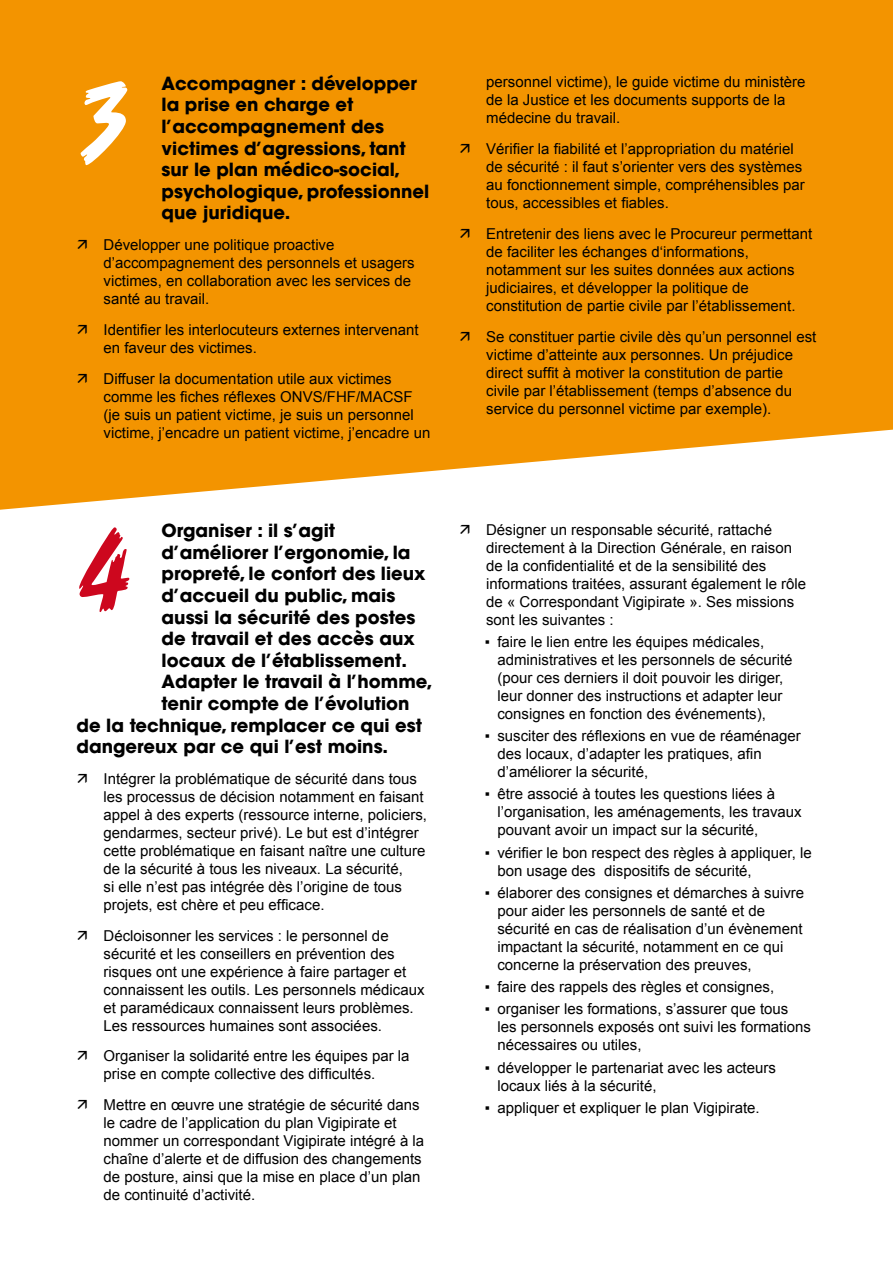
<style>
.page{position:relative;width:893px;height:1263px;background:#fff}
.page>*{position:absolute;margin:0;border:0;box-sizing:border-box;transform-origin:0 0}
.t1{font:108px "Reporter LT Std 2";color:#fff}
.t2{font:108px "Reporter LT Std 2";color:#cd071e}
.t3{font:700 18px/21.6px "ITC Avant Garde Std";color:#000}
.t4{font:15px/18px "Arial";color:#000}
</style>
<div class="page">
<svg style="left:0;top:0;width:893px;height:510px;background:#f39c14"></svg>
<svg style="left:78px;top:240px;width:9px;height:9px"></svg>
<svg style="left:78px;top:325px;width:9px;height:9px"></svg>
<svg style="left:78px;top:374px;width:9px;height:9px"></svg>
<svg style="left:460px;top:144px;width:10px;height:9px"></svg>
<svg style="left:460px;top:229px;width:10px;height:9px"></svg>
<svg style="left:460px;top:332px;width:10px;height:9px"></svg>
<p class="t3" style="left:162px;top:72px;width:269px">Accompagner : développer la prise en charge et l’accompagnement des victimes d’agressions, tant sur le plan médico-social, psychologique, professionnel que juridique.</p>
<p class="t4" style="left:104px;top:236px;width:312px">Développer une politique proactive d’accompagnement des personnels et usagers victimes, en collaboration avec les services de santé au travail.</p>
<p class="t4" style="left:104px;top:321px;width:317px">Identifier les interlocuteurs externes intervenant en faveur des victimes.</p>
<p class="t4" style="left:104px;top:370px;width:328px">Diffuser la documentation utile aux victimes comme les fiches réflexes ONVS/FHF/MACSF (je suis un patient victime, je suis un personnel victime, j’encadre un patient victime, j’encadre un</p>
<h1 class="t1" style="left:77px;top:55px;width:52px">3</h1>
<p class="t4" style="left:486px;top:73px;width:321px">personnel victime), le guide victime du ministère de la Justice et les documents supports de la médecine du travail.</p>
<p class="t4" style="left:486px;top:140px;width:320px">Vérifier la fiabilité et l’appropriation du matériel de sécurité : il faut s’orienter vers des systèmes au fonctionnement simple, compréhensibles par tous, accessibles et fiables.</p>
<p class="t4" style="left:486px;top:225px;width:327px">Entretenir des liens avec le Procureur permettant de faciliter les échanges d‘informations, notamment sur les suites données aux actions judiciaires, et développer la politique de constitution de partie civile par l’établissement.</p>
<p class="t4" style="left:486px;top:328px;width:332px">Se constituer partie civile dès qu’un personnel est victime d’atteinte aux personnes. Un préjudice direct suffit à motiver la constitution de partie civile par l’établissement (temps d’absence du service du personnel victime par exemple).</p>
<p class="t3" style="left:162px;top:520px;width:175px">Organiser : il s’agit</p>
<p class="t3" style="left:162px;top:541px;width:251px">d’améliorer l’ergonomie, la</p>
<p class="t3" style="left:162px;top:563px;width:265px">propreté, le confort des lieux</p>
<p class="t3" style="left:162px;top:584px;width:235px">d’accueil du public, mais</p>
<p class="t3" style="left:162px;top:606px;width:255px">aussi la sécurité des postes</p>
<p class="t3" style="left:162px;top:628px;width:255px">de travail et des accès aux</p>
<p class="t3" style="left:162px;top:649px;width:247px">locaux de l’établissement.</p>
<p class="t3" style="left:162px;top:671px;width:273px">Adapter le travail à l’homme,</p>
<p class="t3" style="left:162px;top:692px;width:250px">tenir compte de l’évolution</p>
<p class="t3" style="left:77px;top:714px;width:347px">de la technique, remplacer ce qui est</p>
<p class="t3" style="left:77px;top:736px;width:313px">dangereux par ce qui l’est moins.</p>
<p class="t4" style="left:104px;top:770px;width:325px">Intégrer la problématique de sécurité dans tous les processus de décision notamment en faisant appel à des experts (ressource interne, policiers, gendarmes, secteur privé). Le but est d’intégrer cette problématique en faisant naître une culture de la sécurité à tous les niveaux. La sécurité,<br>si elle n’est pas intégrée dès l’origine de tous projets, est chère et peu efficace.</p>
<p class="t4" style="left:104px;top:926px;width:322px">Décloisonner les services : le personnel de sécurité et les conseillers en prévention des risques ont une expérience à faire partager et connaissent les outils. Les personnels médicaux et paramédicaux connaissent leurs problèmes.<br>Les ressources humaines sont associées.</p>
<p class="t4" style="left:104px;top:1047px;width:307px">Organiser la solidarité entre les équipes par la prise en compte collective des difficultés.</p>
<p class="t4" style="left:104px;top:1096px;width:322px">Mettre en œuvre une stratégie de sécurité dans le cadre de l’application du plan Vigipirate et nommer un correspondant Vigipirate intégré à la chaîne d’alerte et de diffusion des changements de posture, ainsi que la mise en place d’un plan de continuité d’activité.</p>
<h1 class="t2" style="left:77px;top:502px;width:53px">4</h1>
<p class="t4" style="left:486px;top:520px;width:322px">Désigner un responsable sécurité, rattaché directement à la Direction Générale, en raison de la confidentialité et de la sensibilité des informations traitées, assurant également le rôle de « Correspondant Vigipirate ». Ses missions sont les suivantes :</p>
<p class="t4" style="left:497px;top:633px;width:297px;text-indent:-13px">▪ faire le lien entre les équipes médicales, administratives et les personnels de sécurité (pour ces derniers il doit pouvoir les diriger, leur donner des instructions et adapter leur consignes en fonction des événements),</p>
<p class="t4" style="left:497px;top:727px;width:305px;text-indent:-13px">▪ susciter des réflexions en vue de réaménager des locaux, d’adapter les pratiques, afin d’améliorer la sécurité,</p>
<p class="t4" style="left:497px;top:785px;width:306px;text-indent:-13px">▪ être associé à toutes les questions liées à l’organisation, les aménagements, les travaux pouvant avoir un impact sur la sécurité,</p>
<p class="t4" style="left:497px;top:843px;width:316px;text-indent:-13px">▪ vérifier le bon respect des règles à appliquer, le bon usage des dispositifs de sécurité,</p>
<p class="t4" style="left:497px;top:884px;width:308px;text-indent:-13px">▪ élaborer des consignes et démarches à suivre pour aider les personnels de santé et de sécurité en cas de réalisation d’un évènement impactant la sécurité, notamment en ce qui concerne la préservation des preuves,</p>
<p class="t4" style="left:485px;top:978px;width:291px">▪ faire des rappels des règles et consignes,</p>
<p class="t4" style="left:497px;top:1000px;width:315px;text-indent:-13px">▪ organiser les formations, s’assurer que tous les personnels exposés ont suivi les formations nécessaires ou utiles,</p>
<p class="t4" style="left:497px;top:1058px;width:280px;text-indent:-13px">▪ développer le partenariat avec les acteurs locaux liés à la sécurité,</p>
<p class="t4" style="left:485px;top:1099px;width:277px">▪ appliquer et expliquer le plan Vigipirate.</p>
</div>
